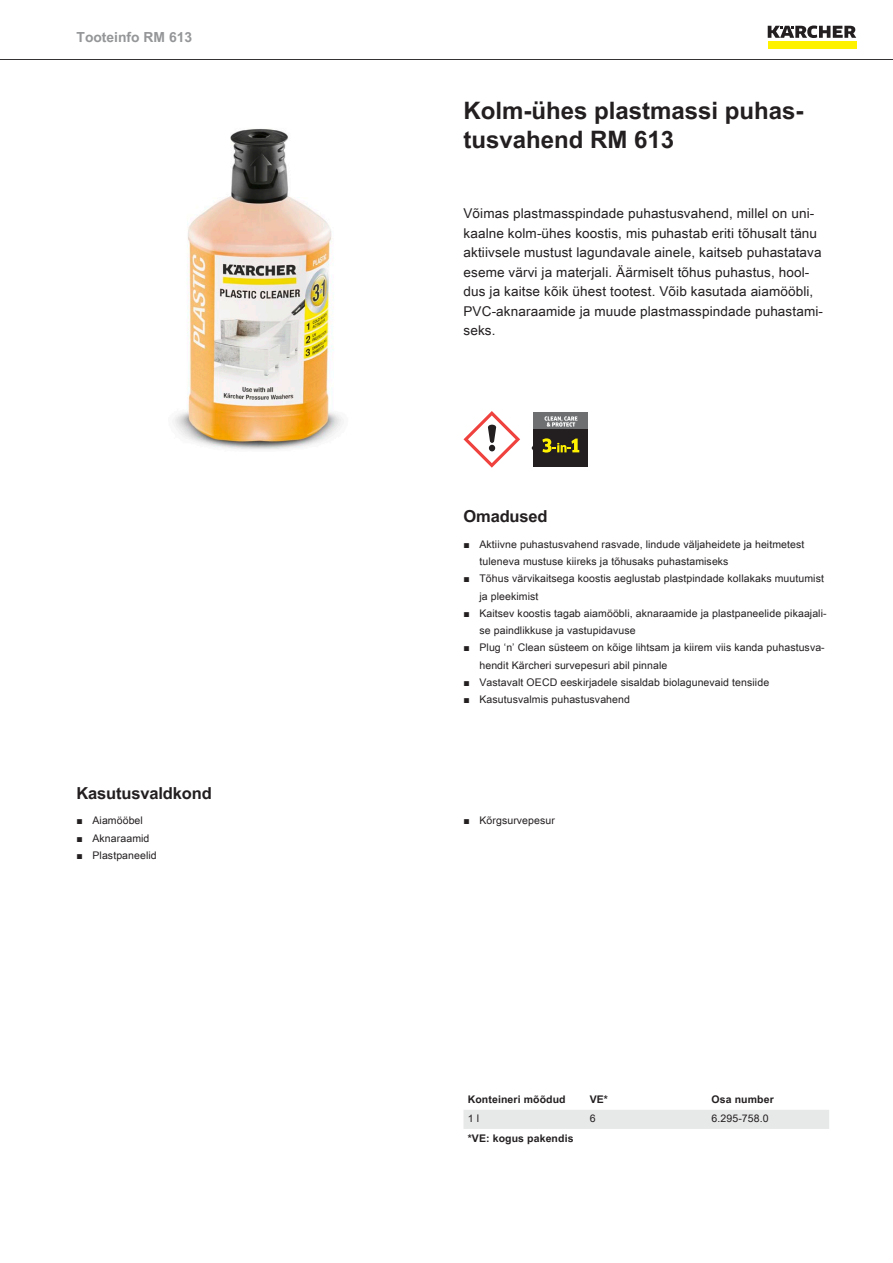
<style>
.page{position:relative;width:893px;height:1263px;background:#fff}
.page>*{position:absolute;margin:0;border:0;box-sizing:border-box;transform-origin:0 0}
.t1{font:700 24px/28.8px "Arial Unicode MS";color:#231f20}
.t2{font:700 16.5px "Arial Unicode MS";letter-spacing:-.01em;color:#231f20}
.t3{font:700 13.8px "Arial Unicode MS";color:#949698}
.t4{font:13.5px/19.5px "Arial Unicode MS";letter-spacing:.01em;color:#231f20}
.t5{font:10.5px/17.2px "Arial Unicode MS";letter-spacing:.01em;color:#231f20}
.t6{font:700 10.5px "Arial Unicode MS";letter-spacing:.01em;color:#231f20}
.s1{font-family:"Arial"}
</style>
<div class="page">
<hr style="left:0;top:59px;width:893px;height:1px;background:#231f20">
<div style="left:768px;top:42px;width:88px;height:7px;background:#fff200"></div>
<svg style="left:768px;top:26px;width:88px;height:12px"></svg>
<img style="left:173px;top:129px;width:171px;height:321px">
<svg style="left:463px;top:411px;width:57px;height:57px"></svg>
<div style="left:534px;top:412px;width:54px;height:17px;background:#6d6f71"></div>
<div style="left:534px;top:429px;width:54px;height:38px;background:#231f20"></div>
<svg style="left:531px;top:445px;width:3px;height:6px"></svg>
<svg style="left:544px;top:416px;width:33px;height:11px"></svg>
<svg style="left:542px;top:438px;width:37px;height:15px"></svg>
<div style="left:463px;top:1110px;width:366px;height:19px;background:#e7e8e8"></div>
<h3 class="t3" style="left:77px;top:27px;width:117px">Tooteinfo RM 613</h3>
<h2 class="t2" style="left:77px;top:780px;width:137px">Kasutusvaldkond</h2>
<p class="t5" style="left:77px;top:812px;width:68px"><span class="s1">■</span> Aiamööbel</p>
<p class="t5" style="left:77px;top:829px;width:74px"><span class="s1">■</span> Aknaraamid</p>
<p class="t5" style="left:77px;top:846px;width:82px"><span class="s1">■</span> Plastpaneelid</p>
<h1 class="t1" style="left:463px;top:97px;width:342px">Kolm-ühes plastmassi puhas&shy;tusvahend RM 613</h1>
<p class="t4" style="left:463px;top:203px;width:361px">Võimas plastmasspindade puhastusvahend, millel on uni&shy;kaalne kolm-ühes koostis, mis puhastab eriti tõhusalt tänu aktiivsele mustust lagundavale ainele, kaitseb puhastatava eseme värvi ja materjali. Äärmiselt tõhus puhastus, hool&shy;dus ja kaitse kõik ühest tootest. Võib kasutada aiamööbli, PVC-aknaraamide ja muude plastmasspindade puhastami&shy;seks.</p>
<h2 class="t2" style="left:463px;top:504px;width:86px">Omadused</h2>
<p class="t5" style="left:479px;top:535px;width:327px;text-indent:-16px"><span class="s1">■</span> Aktiivne puhastusvahend rasvade, lindude väljaheidete ja heitmetest tuleneva mustuse kiireks ja tõhusaks puhastamiseks</p>
<p class="t5" style="left:479px;top:570px;width:346px;text-indent:-16px"><span class="s1">■</span> Tõhus värvikaitsega koostis aeglustab plastpindade kollakaks muutumist ja pleekimist</p>
<p class="t5" style="left:479px;top:604px;width:349px;text-indent:-16px"><span class="s1">■</span> Kaitsev koostis tagab aiamööbli, aknaraamide ja plastpaneelide pikaajali&shy;se paindlikkuse ja vastupidavuse</p>
<p class="t5" style="left:479px;top:639px;width:347px;text-indent:-16px"><span class="s1">■</span> Plug ‘n’ Clean süsteem on kõige lihtsam ja kiirem viis kanda puhastusva&shy;hendit Kärcheri survepesuri abil pinnale</p>
<p class="t5" style="left:463px;top:673px;width:307px"><span class="s1">■</span> Vastavalt OECD eeskirjadele sisaldab biolagunevaid tensiide</p>
<p class="t5" style="left:463px;top:691px;width:168px"><span class="s1">■</span> Kasutusvalmis puhastusvahend</p>
<p class="t5" style="left:463px;top:812px;width:93px"><span class="s1">■</span> Kõrgsurvepesur</p>
<p class="t6" style="left:468px;top:1092px;width:99px">Konteineri mõõdud</p>
<p class="t6" style="left:590px;top:1092px;width:20px">VE*</p>
<p class="t6" style="left:712px;top:1092px;width:64px">Osa number</p>
<p class="t5" style="left:468px;top:1110px;width:13px">1 l</p>
<p class="t5" style="left:590px;top:1110px;width:7px">6</p>
<p class="t5" style="left:712px;top:1110px;width:59px">6.295-758.0</p>
<p class="t6" style="left:468px;top:1130px;width:107px">*VE: kogus pakendis</p>
</div>
